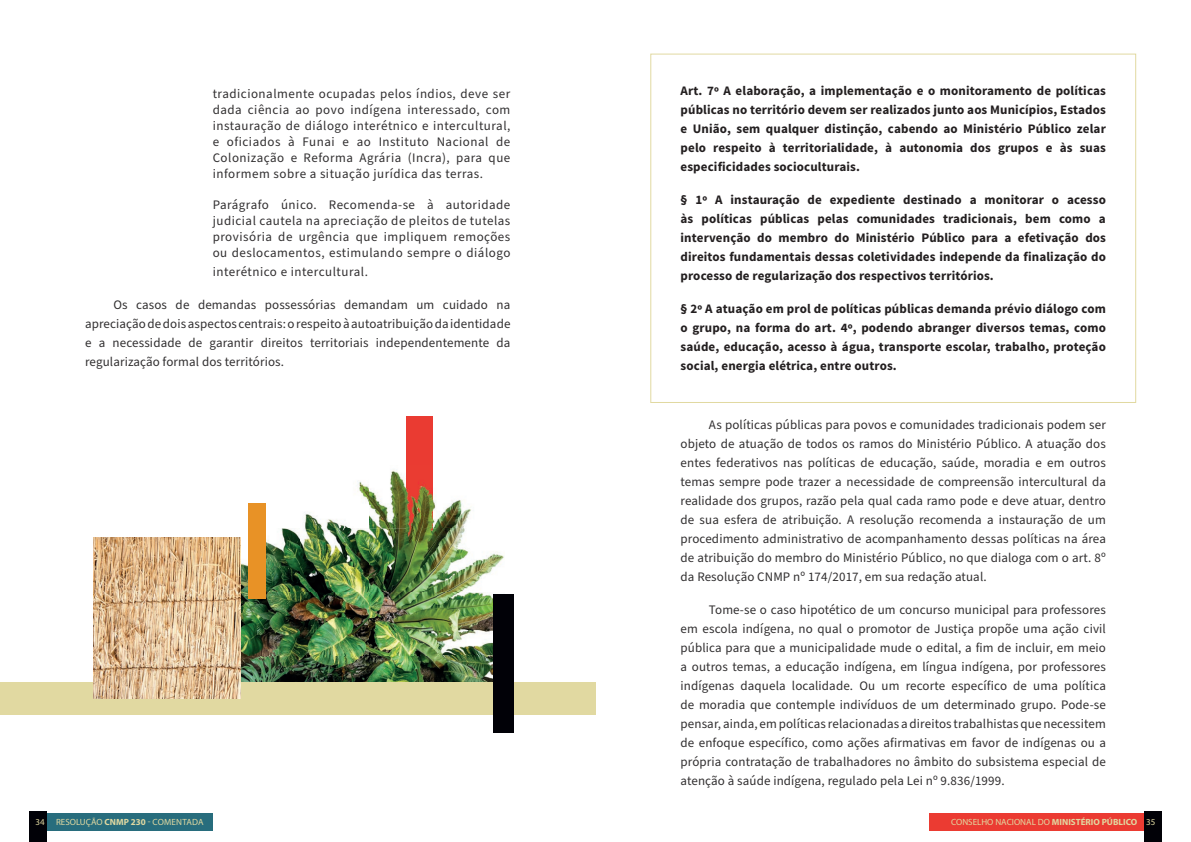
<style>
.page{position:relative;width:1191px;height:842px;background:#fff}
.page>*{position:absolute;margin:0;border:0;box-sizing:border-box;transform-origin:0 0}
.t1{font:13px/19px "Source Sans Pro";letter-spacing:.01em;color:#312f30;text-align:justify}
.t2{font:700 13px/19px "Source Sans Pro";letter-spacing:.01em;color:#231f20;text-align:justify}
.t3{font:13px "Source Sans Pro";letter-spacing:.04em;color:#312f30}
.t4{font:9px "Myriad Pro";color:#e1d9a1}
.s1{font-weight:700}
</style>
<div class="page">
<div style="left:929px;top:813px;width:217px;height:17px;background:#eb3b32"></div>
<div style="left:1144px;top:811px;width:17px;height:31px;background:#010107"></div>
<div style="left:44px;top:813px;width:169px;height:17px;background:#286d7d"></div>
<div style="left:29px;top:811px;width:17px;height:31px;background:#010107"></div>
<div style="left:406px;top:416px;width:27px;height:125px;background:#ea3b32"></div>
<img style="left:241px;top:470px;width:263px;height:212px">
<img style="left:406px;top:470px;width:27px;height:71px">
<div style="left:248px;top:503px;width:18px;height:96px;background:#e89226"></div>
<div style="left:0;top:682px;width:595px;height:32px;background:#e1d9a1"></div>
<div style="left:493px;top:594px;width:21px;height:139px;background:#010107"></div>
<img style="left:93px;top:537px;width:148px;height:161px">
<p class="t1" style="left:213px;top:86px;width:299px;line-height:16px">tradicionalmente ocupadas pelos índios, deve ser dada ciência ao povo indígena interessado, com instauração de diálogo interétnico e intercultural, e oficiados à Funai e ao Instituto Nacional de Colonização e Reforma Agrária (Incra), para que informem sobre a situação jurídica das terras.</p>
<p class="t1" style="left:213px;top:197px;width:299px;line-height:16px">Parágrafo único. Recomenda-se à autoridade judicial cautela na apreciação de pleitos de tutelas provisória de urgência que impliquem remoções ou deslocamentos, estimulando sempre o diálogo</p>
<p class="t3" style="left:213px;top:263px;width:157px">interétnico e intercultural.</p>
<p class="t1" style="left:85px;top:295px;width:427px;text-indent:28px">Os casos de demandas possessórias demandam um cuidado na apreciação de dois aspectos centrais: o respeito à autoatribuição da identidade e a necessidade de garantir direitos territoriais independentemente da regularização formal dos territórios.</p>
<p class="t2" style="left:680px;top:81px;width:427px">Art. 7º A elaboração, a implementação e o monitoramento de políticas públicas no território devem ser realizados junto aos Municípios, Estados e União, sem qualquer distinção, cabendo ao Ministério Público zelar pelo respeito à territorialidade, à autonomia dos grupos e às suas especificidades socioculturais.</p>
<p class="t2" style="left:680px;top:191px;width:427px">§ 1º A instauração de expediente destinado a monitorar o acesso às políticas públicas pelas comunidades tradicionais, bem como a intervenção do membro do Ministério Público para a efetivação dos direitos fundamentais dessas coletividades independe da finalização do processo de regularização dos respectivos territórios.</p>
<p class="t2" style="left:680px;top:300px;width:427px">§ 2º A atuação em prol de políticas públicas demanda prévio diálogo com o grupo, na forma do art. 4º, podendo abranger diversos temas, como saúde, educação, acesso à água, transporte escolar, trabalho, proteção social, energia elétrica, entre outros.</p>
<p class="t1" style="left:680px;top:415px;width:427px;text-indent:28px">As políticas públicas para povos e comunidades tradicionais podem ser objeto de atuação de todos os ramos do Ministério Público. A atuação dos entes federativos nas políticas de educação, saúde, moradia e em outros temas sempre pode trazer a necessidade de compreensão intercultural da realidade dos grupos, razão pela qual cada ramo pode e deve atuar, dentro de sua esfera de atribuição. A resolução recomenda a instauração de um procedimento administrativo de acompanhamento dessas políticas na área de atribuição do membro do Ministério Público, no que dialoga com o art. 8º da Resolução CNMP nº 174/2017, em sua redação atual.</p>
<p class="t1" style="left:680px;top:600px;width:427px;text-indent:28px">Tome-se o caso hipotético de um concurso municipal para professores em escola indígena, no qual o promotor de Justiça propõe uma ação civil pública para que a municipalidade mude o edital, a fim de incluir, em meio a outros temas, a educação indígena, em língua indígena, por professores indígenas daquela localidade. Ou um recorte específico de uma política de moradia que contemple indivíduos de um determinado grupo. Pode-se pensar, ainda, em políticas relacionadas a direitos trabalhistas que necessitem de enfoque específico, como ações afirmativas em favor de indígenas ou a própria contratação de trabalhadores no âmbito do subsistema especial de atenção à saúde indígena, regulado pela Lei nº 9.836/1999.</p>
<p class="t4" style="left:35px;top:816px;width:11px">34</p>
<p class="t4" style="left:56px;top:816px;width:149px">RESOLUÇÃO <span class="s1">CNMP 230</span> - COMENTADA</p>
<p class="t4" style="left:951px;top:816px;width:206px">CONSELHO NACIONAL DO <span class="s1">MINISTÉRIO PÚBLICO</span> 35</p>
</div>
